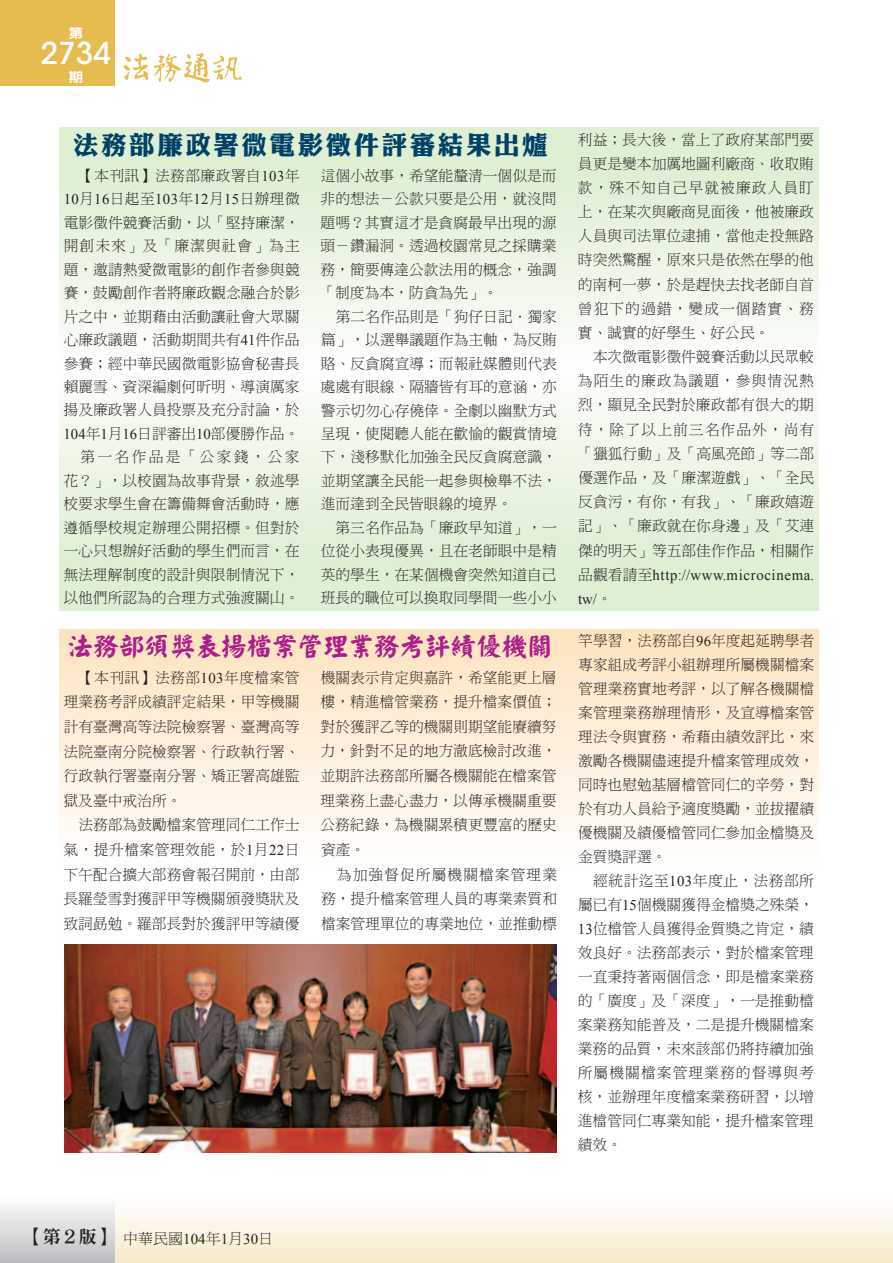
<style>
.page{position:relative;width:893px;height:1263px;background:#fff}
.page>*{position:absolute;margin:0;border:0;box-sizing:border-box;transform-origin:0 0}
.t1{font:500 30px "ITC Avant Garde Std";color:#fff}
.t2{font:25.5px "Yankai EG Ultra Big 5";color:#ac1e8a}
.t3{font:25.5px "DF Li King Hei Std W8";letter-spacing:.1em;color:#004167}
.t4{font:18px "DF Ming Std W9";color:#231f20}
.t5{font:15px "DF Ming Std W3";color:#231f20}
.t6{font:14.85px/23.4px "DF Ming Std W3";color:#231f20;text-align:justify}
.t7{font:14.85px/24.2px "Times New Roman";letter-spacing:.045em;color:#231f20}
.t8{font:14.85px "Times New Roman";letter-spacing:.025em;color:#231f20}
.t9{font:14.85px "DF Ming Std W3";letter-spacing:.03em;color:#231f20}
.t10{font:13.5px "DF Hei Std W9";color:#fff;scale:1.11 1}
.s1{font-family:"Times New Roman"}
.s2{font-family:"DF Ming Std W3"}
</style>
<div class="page">
<div style="left:0;top:1191px;width:893px;height:72px;background:linear-gradient(to bottom,#fff,#f7eaca)"></div>
<div style="left:0;top:0;width:115px;height:85px;background:#e6bc51"></div>
<img style="left:123px;top:53px;width:26px;height:27px">
<img style="left:153px;top:53px;width:28px;height:29px">
<img style="left:213px;top:55px;width:29px;height:25px">
<img style="left:181px;top:53px;width:29px;height:30px">
<div style="left:0;top:1191px;width:115px;height:72px;background:linear-gradient(to bottom,#fff,#bdbec1)"></div>
<svg style="left:60px;top:128px;width:759px;height:482px"></svg>
<div style="left:60px;top:629px;width:759px;height:236px;background:linear-gradient(to bottom,#fde3bf,#fefdfc)"></div>
<img style="left:64px;top:944px;width:493px;height:208px">
<p class="t10" style="left:68px;top:26px;width:15px">第</p>
<h1 class="t1" style="left:40px;top:35px;width:72px">2734</h1>
<p class="t10" style="left:68px;top:69px;width:15px">期</p>
<h2 class="t3" style="left:73px;top:131px;width:476px">法務部廉政署微電影徵件評審結果出爐</h2>
<p class="t9" style="left:79px;top:167px;width:222px">【本刊訊】法務部廉政署自<span class="s1">103</span>年</p>
<p class="t8" style="left:64px;top:189px;width:238px">10<span class="s2">月</span>16<span class="s2">日起至</span>103<span class="s2">年</span>12<span class="s2">月</span>15<span class="s2">日辦理微</span></p>
<p class="t6" style="left:63px;top:210px;width:238px;text-align:right">電影徵件競賽活動，以「堅持廉潔，開創未來」及「廉潔與社會」為主題，邀請熱愛微電影的創作者參與競賽，鼓勵創作者將廉政觀念融合於影片之中，並期藉由活動讓社會大眾關心廉政議題，活動期間共有<span class="s1">41</span>件作品參賽；經中華民國微電影協會秘書長賴麗雪、資深編劇何昕明、導演厲家揚及廉政署人員投票及充分討論，於<br><span class="s1">104</span>年<span class="s1">1</span>月<span class="s1">16</span>日評審出<span class="s1">10</span>部優勝作品。第一名作品是「公家錢，公家花？」，以校園為故事背景，敘述學校要求學生會在籌備舞會活動時，應遵循學校規定辦理公開招標。但對於一心只想辦好活動的學生們而言，在無法理解制度的設計與限制情況下，以他們所認為的合理方式強渡關山。</p>
<p class="t6" style="left:320px;top:163px;width:238px">這個小故事，希望能釐清一個似是而非的想法－公款只要是公用，就沒問題嗎？其實這才是貪腐最早出現的源頭－鑽漏洞。透過校園常見之採購業務，簡要傳達公款法用的概念，強調「制度為本，防貪為先」。</p>
<p class="t6" style="left:321px;top:304px;width:238px;text-indent:15px">第二名作品則是「狗仔日記．獨家篇」，以選舉議題作為主軸，為反賄賂、反貪腐宣導；而報社媒體則代表處處有眼線、隔牆皆有耳的意涵，亦警示切勿心存僥倖。全劇以幽默方式呈現，使閱聽人能在歡愉的觀賞情境下，淺移默化加強全民反貪腐意識，並期望讓全民能一起參與檢舉不法，進而達到全民皆眼線的境界。</p>
<p class="t6" style="left:321px;top:516px;width:238px;text-indent:15px">第三名作品為「廉政早知道」，一位從小表現優異，且在老師眼中是精英的學生，在某個機會突然知道自己班長的職位可以換取同學間一些小小</p>
<h2 class="t2" style="left:68px;top:633px;width:486px">法務部頒獎表揚檔案管理業務考評績優機關</h2>
<p class="t6" style="left:64px;top:665px;width:238px;line-height:24.6px;text-indent:15px">【本刊訊】法務部<span class="s1">103</span>年度檔案管理業務考評成績評定結果，甲等機關計有臺灣高等法院檢察署、臺灣高等法院臺南分院檢察署、行政執行署、行政執行署臺南分署、矯正署高雄監獄及臺中戒治所。</p>
<p class="t6" style="left:63px;top:812px;width:238px;line-height:24.6px;text-indent:15px">法務部為鼓勵檔案管理同仁工作士氣，提升檔案管理效能，於<span class="s1">1</span>月<span class="s1">22</span>日下午配合擴大部務會報召開前，由部長羅瑩雪對獲評甲等機關頒發獎狀及致詞勗勉。羅部長對於獲評甲等績優</p>
<p class="t6" style="left:320px;top:665px;width:238px;line-height:24.6px">機關表示肯定與嘉許，希望能更上層樓，精進檔管業務，提升檔案價值；對於獲評乙等的機關則期望能賡續努力，針對不足的地方澈底檢討改進，並期許法務部所屬各機關能在檔案管理業務上盡心盡力，以傳承機關重要公務紀錄，為機關累積更豐富的歷史資產。</p>
<p class="t6" style="left:321px;top:862px;width:238px;line-height:24.6px;text-indent:16px">為加強督促所屬機關檔案管理業務，提升檔案管理人員的專業素質和檔案管理單位的專業地位，並推動標</p>
<p class="t6" style="left:578px;top:127px;width:238px;line-height:24.2px">利益；長大後，當上了政府某部門要員更是變本加厲地圖利廠商、收取賄款，殊不知自己早就被廉政人員盯上，在某次與廠商見面後，他被廉政人員與司法單位逮捕，當他走投無路時突然驚醒，原來只是依然在學的他的南柯一夢，於是趕快去找老師自首曾犯下的過錯，變成一個踏實、務實、誠實的好學生、好公民。</p>
<p class="t6" style="left:578px;top:344px;width:238px;line-height:24.2px;text-indent:15px">本次微電影徵件競賽活動以民眾較為陌生的廉政為議題，參與情況熱烈，顯見全民對於廉政都有很大的期待，除了以上前三名作品外，尚有「獵狐行動」及「高風亮節」等二部優選作品，及「廉潔遊戲」、「全民反貪污，有你，有我」、「廉政嬉遊記」、「廉政就在你身邊」及「艾連傑的明天」等五部佳作作品，相關作</p>
<p class="t7" style="left:578px;top:562px;width:237px"><span class="s2">品觀看請至</span>http://www.microcinema. tw/<span class="s2">。</span></p>
<p class="t6" style="left:578px;top:629px;width:238px;line-height:24px">竿學習，法務部自<span class="s1">96</span>年度起延聘學者專家組成考評小組辦理所屬機關檔案管理業務實地考評，以了解各機關檔案管理業務辦理情形，及宣導檔案管理法令與實務，希藉由績效評比，來激勵各機關儘速提升檔案管理成效，同時也慰勉基層檔管同仁的辛勞，對於有功人員給予適度獎勵，並拔擢績優機關及績優檔管同仁參加金檔獎及金質獎評選。</p>
<p class="t6" style="left:578px;top:869px;width:238px;line-height:24px;text-indent:15px">經統計迄至<span class="s1">103</span>年度止，法務部所屬已有<span class="s1">15</span>個機關獲得金檔獎之殊榮，<span class="s1">13</span>位檔管人員獲得金質獎之肯定，績效良好。法務部表示，對於檔案管理一直秉持著兩個信念，即是檔案業務的「廣度」及「深度」，一是推動檔案業務知能普及，二是提升機關檔案業務的品質，未來該部仍將持續加強所屬機關檔案管理業務的督導與考核，並辦理年度檔案業務研習，以增進檔管同仁專業知能，提升檔案管理績效。</p>
<p class="t4" style="left:25px;top:1227px;width:91px">【第２版】</p>
<p class="t5" style="left:123px;top:1230px;width:151px">中華民國<span class="s1">104</span>年<span class="s1">1</span>月<span class="s1">30</span>日</p>
</div>
